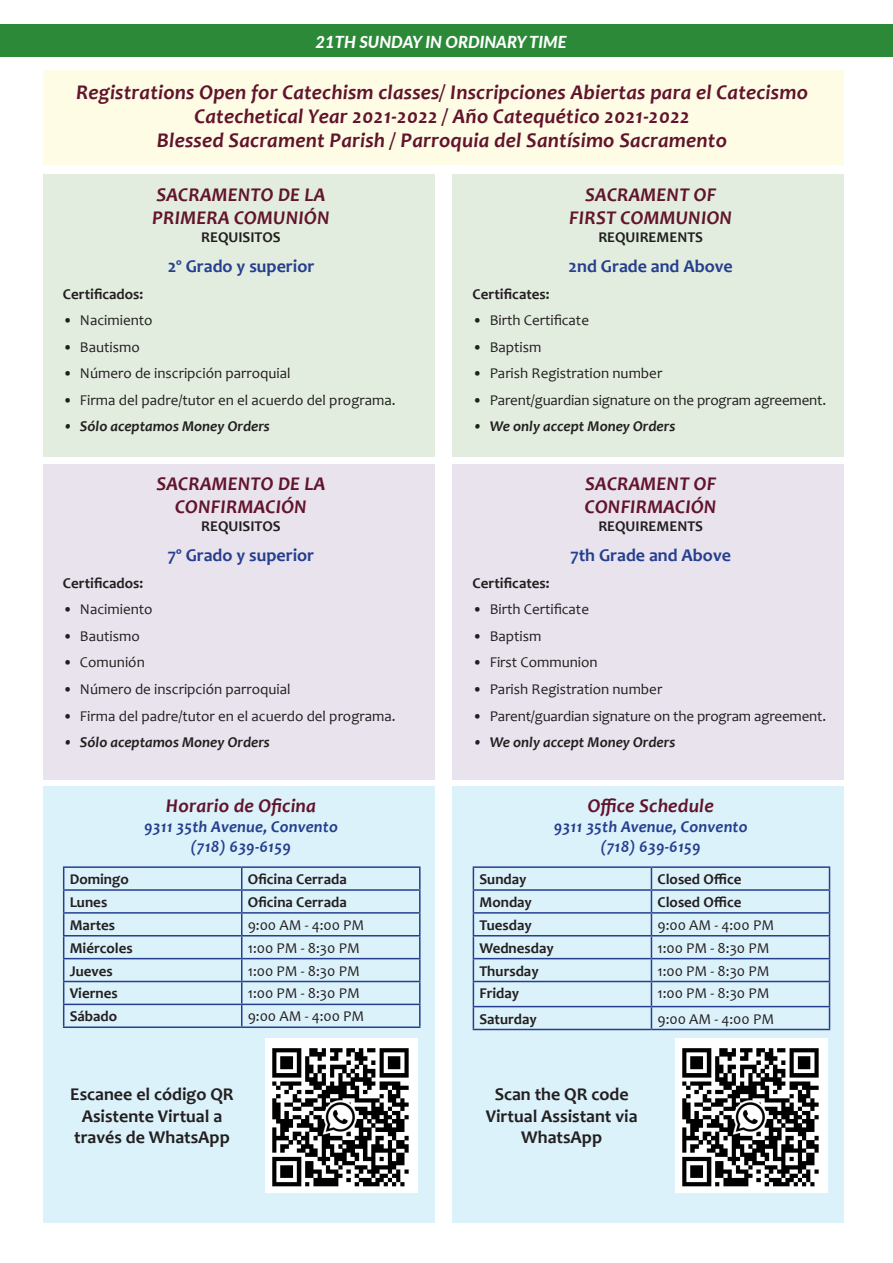
<style>
.page{position:relative;width:893px;height:1263px;background:#fff}
.page>*{position:absolute;margin:0;border:0;box-sizing:border-box;transform-origin:0 0}
.t1{font:italic 700 21px/24px "Candara";letter-spacing:.01em;color:#61142b;text-align:center}
.t2{font:italic 700 19.5px/23.4px "Candara";letter-spacing:.01em;color:#61142b}
.t3{font:700 18px/21.6px "Candara";color:#231f20;text-align:center}
.t4{font:700 18px "Candara";color:#253f8e}
.t5{font:italic 700 16.5px/19.8px "Candara";letter-spacing:.01em;color:#253f8e;text-align:center}
.t6{font:italic 800 16.5px "Lato";color:#fff}
.t7{font:15px "Candara";color:#231f20}
.t8{font:700 15px "Candara";color:#231f20}
.t9{font:italic 700 15px "Candara";color:#231f20}
</style>
<div class="page">
<div style="left:0;top:24px;width:893px;height:33px;background:#2b8938"></div>
<div style="left:43px;top:70px;width:801px;height:95px;background:#fffce0"></div>
<div style="left:43px;top:175px;width:391px;height:282px;background:#e2eddf"></div>
<div style="left:453px;top:175px;width:391px;height:282px;background:#e2eddf"></div>
<div style="left:43px;top:464px;width:391px;height:315px;background:#e9e3ee"></div>
<div style="left:453px;top:464px;width:391px;height:315px;background:#e9e3ee"></div>
<div style="left:43px;top:786px;width:391px;height:436px;background:#dcf2fb"></div>
<div style="left:453px;top:786px;width:391px;height:436px;background:#dcf2fb"></div>
<hr style="left:63px;top:866px;width:179px;height:2px;background:#253f8e">
<hr style="left:242px;top:866px;width:179px;height:2px;background:#253f8e">
<hr style="left:419px;top:868px;width:2px;height:21px;background:#253f8e">
<hr style="left:63px;top:889px;width:179px;height:2px;background:#253f8e">
<hr style="left:242px;top:889px;width:179px;height:2px;background:#253f8e">
<hr style="left:419px;top:891px;width:2px;height:21px;background:#253f8e">
<hr style="left:63px;top:912px;width:179px;height:2px;background:#253f8e">
<hr style="left:242px;top:912px;width:179px;height:2px;background:#253f8e">
<hr style="left:419px;top:914px;width:2px;height:21px;background:#253f8e">
<hr style="left:63px;top:935px;width:179px;height:1px;background:#253f8e">
<hr style="left:242px;top:935px;width:179px;height:1px;background:#253f8e">
<hr style="left:419px;top:936px;width:2px;height:22px;background:#253f8e">
<hr style="left:63px;top:958px;width:179px;height:1px;background:#253f8e">
<hr style="left:242px;top:958px;width:179px;height:1px;background:#253f8e">
<hr style="left:419px;top:959px;width:2px;height:22px;background:#253f8e">
<hr style="left:63px;top:981px;width:179px;height:1px;background:#253f8e">
<hr style="left:242px;top:981px;width:179px;height:1px;background:#253f8e">
<hr style="left:419px;top:982px;width:2px;height:22px;background:#253f8e">
<hr style="left:63px;top:1004px;width:179px;height:1px;background:#253f8e">
<svg style="left:63px;top:868px;width:1px;height:158px"></svg>
<hr style="left:242px;top:1004px;width:179px;height:1px;background:#253f8e">
<svg style="left:241px;top:868px;width:1px;height:158px"></svg>
<hr style="left:419px;top:1005px;width:2px;height:21px;background:#253f8e">
<hr style="left:63px;top:1026px;width:179px;height:2px;background:#253f8e">
<hr style="left:242px;top:1026px;width:179px;height:2px;background:#253f8e">
<hr style="left:473px;top:866px;width:178px;height:2px;background:#253f8e">
<hr style="left:651px;top:866px;width:179px;height:2px;background:#253f8e">
<hr style="left:473px;top:889px;width:178px;height:2px;background:#253f8e">
<hr style="left:651px;top:889px;width:179px;height:2px;background:#253f8e">
<hr style="left:473px;top:912px;width:178px;height:2px;background:#253f8e">
<hr style="left:651px;top:912px;width:179px;height:2px;background:#253f8e">
<hr style="left:473px;top:935px;width:178px;height:1px;background:#253f8e">
<hr style="left:651px;top:935px;width:179px;height:1px;background:#253f8e">
<hr style="left:473px;top:958px;width:178px;height:1px;background:#253f8e">
<hr style="left:651px;top:958px;width:179px;height:1px;background:#253f8e">
<hr style="left:473px;top:981px;width:178px;height:1px;background:#253f8e">
<hr style="left:651px;top:981px;width:179px;height:1px;background:#253f8e">
<hr style="left:473px;top:1006px;width:178px;height:1px;background:#253f8e">
<svg style="left:473px;top:868px;width:1px;height:161px"></svg>
<hr style="left:651px;top:1006px;width:179px;height:1px;background:#253f8e">
<svg style="left:651px;top:868px;width:1px;height:161px"></svg>
<svg style="left:829px;top:868px;width:1px;height:161px"></svg>
<hr style="left:473px;top:1029px;width:178px;height:1px;background:#253f8e">
<hr style="left:651px;top:1029px;width:179px;height:1px;background:#253f8e">
<img style="left:266px;top:1038px;width:151px;height:155px">
<img style="left:676px;top:1038px;width:151px;height:154px">
<p class="t6" style="left:316px;top:29px;width:253px">21TH SUNDAY IN ORDINARY TIME</p>
<h1 class="t1" style="left:76px;top:79px;width:733px">Registrations Open for Catechism classes/ Inscripciones Abiertas para el Catecismo<br>Catechetical Year 2021-2022 / Año Catequético 2021-2022<br>Blessed Sacrament Parish / Parroquia del Santísimo Sacramento</h1>
<h2 class="t2" style="left:152px;top:182px;width:179px">SACRAMENTO DE LA<br>PRIMERA COMUNIÓN</h2>
<p class="t8" style="left:201px;top:228px;width:81px">REQUISITOS</p>
<p class="t4" style="left:168px;top:255px;width:148px">2º Grado y superior</p>
<p class="t8" style="left:63px;top:284px;width:82px">Certificados:</p>
<p class="t7" style="left:63px;top:311px;width:91px">• Nacimiento</p>
<p class="t7" style="left:63px;top:337px;width:78px">• Bautismo</p>
<p class="t7" style="left:63px;top:364px;width:229px">• Número de inscripción parroquial</p>
<p class="t7" style="left:63px;top:391px;width:334px">• Firma del padre/tutor en el acuerdo del programa.</p>
<p class="t9" style="left:63px;top:417px;width:208px">• Sólo aceptamos Money Orders</p>
<h2 class="t2" style="left:569px;top:182px;width:164px;text-align:center">SACRAMENT OF<br>FIRST COMMUNION</h2>
<p class="t8" style="left:598px;top:228px;width:106px">REQUIREMENTS</p>
<p class="t4" style="left:569px;top:255px;width:166px">2nd Grade and Above</p>
<p class="t8" style="left:473px;top:284px;width:78px">Certificates:</p>
<p class="t7" style="left:473px;top:311px;width:118px">• Birth Certificate</p>
<p class="t7" style="left:473px;top:337px;width:70px">• Baptism</p>
<p class="t7" style="left:473px;top:364px;width:191px">• Parish Registration number</p>
<p class="t7" style="left:473px;top:391px;width:355px">• Parent/guardian signature on the program agreement.</p>
<p class="t9" style="left:473px;top:417px;width:204px">• We only accept Money Orders</p>
<h2 class="t2" style="left:156px;top:472px;width:171px;text-align:center">SACRAMENTO DE LA<br>CONFIRMACIÓN</h2>
<p class="t8" style="left:201px;top:517px;width:81px">REQUISITOS</p>
<p class="t4" style="left:168px;top:544px;width:148px">7º Grado y superior</p>
<p class="t8" style="left:63px;top:574px;width:82px">Certificados:</p>
<p class="t7" style="left:63px;top:600px;width:91px">• Nacimiento</p>
<p class="t7" style="left:63px;top:627px;width:78px">• Bautismo</p>
<p class="t7" style="left:63px;top:653px;width:83px">• Comunión</p>
<p class="t7" style="left:63px;top:680px;width:229px">• Número de inscripción parroquial</p>
<p class="t7" style="left:63px;top:706px;width:334px">• Firma del padre/tutor en el acuerdo del programa.</p>
<p class="t9" style="left:63px;top:733px;width:208px">• Sólo aceptamos Money Orders</p>
<h2 class="t2" style="left:166px;top:794px;width:152px">Horario de Oficina</h2>
<p class="t5" style="left:144px;top:817px;width:195px">9311 35th Avenue, Convento (718) 639-6159</p>
<p class="t8" style="left:70px;top:870px;width:61px">Domingo</p>
<p class="t8" style="left:248px;top:870px;width:100px">Oficina Cerrada</p>
<p class="t8" style="left:70px;top:893px;width:39px">Lunes</p>
<p class="t8" style="left:248px;top:893px;width:100px">Oficina Cerrada</p>
<p class="t8" style="left:70px;top:915px;width:47px">Martes</p>
<p class="t7" style="left:248px;top:915px;width:118px">9:00 AM - 4:00 PM</p>
<p class="t8" style="left:70px;top:938px;width:65px">Miércoles</p>
<p class="t7" style="left:248px;top:938px;width:114px">1:00 PM - 8:30 PM</p>
<p class="t8" style="left:70px;top:961px;width:45px">Jueves</p>
<p class="t7" style="left:248px;top:961px;width:114px">1:00 PM - 8:30 PM</p>
<p class="t8" style="left:70px;top:984px;width:50px">Viernes</p>
<p class="t7" style="left:248px;top:984px;width:114px">1:00 PM - 8:30 PM</p>
<p class="t8" style="left:70px;top:1007px;width:49px">Sábado</p>
<p class="t7" style="left:248px;top:1007px;width:118px">9:00 AM - 4:00 PM</p>
<h2 class="t2" style="left:585px;top:472px;width:133px">SACRAMENT OF<br>CONFIRMACIÓN</h2>
<p class="t8" style="left:598px;top:517px;width:106px">REQUIREMENTS</p>
<p class="t4" style="left:570px;top:544px;width:162px">7th Grade and Above</p>
<p class="t8" style="left:473px;top:574px;width:78px">Certificates:</p>
<p class="t7" style="left:473px;top:600px;width:118px">• Birth Certificate</p>
<p class="t7" style="left:473px;top:627px;width:70px">• Baptism</p>
<p class="t7" style="left:473px;top:653px;width:126px">• First Communion</p>
<p class="t7" style="left:473px;top:680px;width:191px">• Parish Registration number</p>
<p class="t7" style="left:473px;top:706px;width:355px">• Parent/guardian signature on the program agreement.</p>
<p class="t9" style="left:473px;top:733px;width:204px">• We only accept Money Orders</p>
<h2 class="t2" style="left:588px;top:794px;width:128px">Office Schedule</h2>
<p class="t5" style="left:554px;top:817px;width:195px">9311 35th Avenue, Convento (718) 639-6159</p>
<p class="t8" style="left:479px;top:870px;width:49px">Sunday</p>
<p class="t8" style="left:657px;top:870px;width:85px">Closed Office</p>
<p class="t8" style="left:479px;top:893px;width:54px">Monday</p>
<p class="t8" style="left:657px;top:893px;width:85px">Closed Office</p>
<p class="t8" style="left:479px;top:915px;width:54px">Tuesday</p>
<p class="t7" style="left:657px;top:915px;width:118px">9:00 AM - 4:00 PM</p>
<p class="t8" style="left:479px;top:938px;width:76px">Wednesday</p>
<p class="t7" style="left:657px;top:938px;width:114px">1:00 PM - 8:30 PM</p>
<p class="t8" style="left:479px;top:961px;width:61px">Thursday</p>
<p class="t7" style="left:657px;top:961px;width:114px">1:00 PM - 8:30 PM</p>
<p class="t8" style="left:479px;top:984px;width:41px">Friday</p>
<p class="t7" style="left:657px;top:984px;width:114px">1:00 PM - 8:30 PM</p>
<p class="t8" style="left:479px;top:1009px;width:59px">Saturday</p>
<p class="t7" style="left:657px;top:1009px;width:118px">9:00 AM - 4:00 PM</p>
<p class="t3" style="left:70px;top:1083px;width:165px">Escanee el código QR<br>Asistente Virtual a través de WhatsApp</p>
<p class="t3" style="left:486px;top:1083px;width:153px">Scan the QR code<br>Virtual Assistant via<br>WhatsApp</p>
</div>
